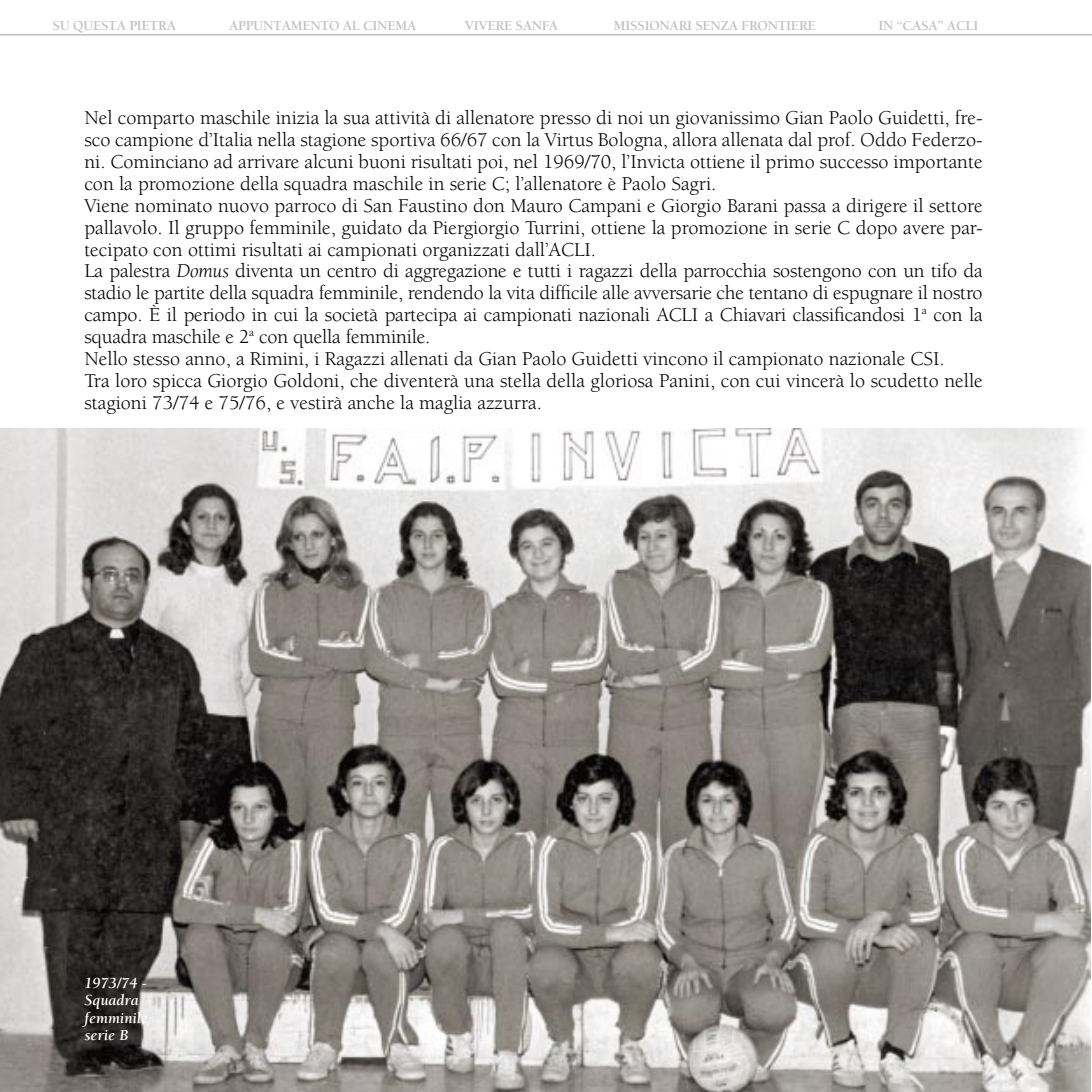
<style>
.page{position:relative;width:1092px;height:1092px;background:#fff}
.page>*{position:absolute;margin:0;border:0;box-sizing:border-box;transform-origin:0 0}
.t1{font:20.12px/21.9px "Berkeley";color:#000}
.t2{font:italic 700 15.75px/17.5px "Berkeley";color:#fff}
.t3{font:700 14px "Berkeley";letter-spacing:-.02em;color:#c0c1c6}
.s1{font-style:italic}
</style>
<div class="page">
<img style="left:0;top:428px;width:1090px;height:663px">
<hr style="left:0;top:34px;width:1091px;height:1px;background:#c0c1c6">
<p class="t3" style="left:53px;top:18px;width:125px">SU QUESTA PIETRA</p>
<p class="t3" style="left:229px;top:18px;width:189px">APPUNTAMENTO AL CINEMA</p>
<p class="t3" style="left:464px;top:18px;width:95px">VIVERE SANFA</p>
<p class="t3" style="left:614px;top:18px;width:203px">MISSIONARI SENZA FRONTIERE</p>
<p class="t3" style="left:878px;top:18px;width:101px">IN “CASA” ACLI</p>
<p class="t1" style="left:84px;top:107px;width:899px">Nel comparto maschile inizia la sua attività di allenatore presso di noi un giovanissimo Gian Paolo Guidetti, fre&shy;sco campione d’Italia nella stagione sportiva 66/67 con la Virtus Bologna, allora allenata dal prof. Oddo Federzo&shy;ni. Cominciano ad arrivare alcuni buoni risultati poi, nel 1969/70, l’Invicta ottiene il primo successo importante con la promozione della squadra maschile in serie C; l’allenatore è Paolo Sagri.<br>Viene nominato nuovo parroco di San Faustino don Mauro Campani e Giorgio Barani passa a dirigere il settore pallavolo. Il gruppo femminile, guidato da Piergiorgio Turrini, ottiene la promozione in serie C dopo avere par&shy;tecipato con ottimi risultati ai campionati organizzati dall’ACLI</p>
<p class="t1" style="left:84px;top:239px;width:899px;text-indent:506px">.<br>La palestra <span class="s1">Domus</span> diventa un centro di aggregazione e tutti i ragazzi della parrocchia sostengono con un tifo da stadio le partite della squadra femminile, rendendo la vita difficile alle avversarie che tentano di espugnare il nostro campo. È il periodo in cui la società partecipa ai campionati nazionali ACLI</p>
<p class="t1" style="left:704px;top:304px;width:279px">a Chiavari classificandosi 1<sup>a</sup> con la</p>
<p class="t1" style="left:84px;top:326px;width:899px">squadra maschile e 2<sup>a</sup> con quella femminile.<br>Nello stesso anno, a Rimini, i Ragazzi allenati da Gian Paolo Guidetti vincono il campionato nazionale CSI.<br>Tra loro spicca Giorgio Goldoni, che diventerà una stella della gloriosa Panini, con cui vincerà lo scudetto nelle stagioni 73/74 e 75/76, e vestirà anche la maglia azzurra.</p>
<p class="t2" style="left:84px;top:974px;width:65px">1973/74 -<br>Squadra femminile serie B</p>
</div>
